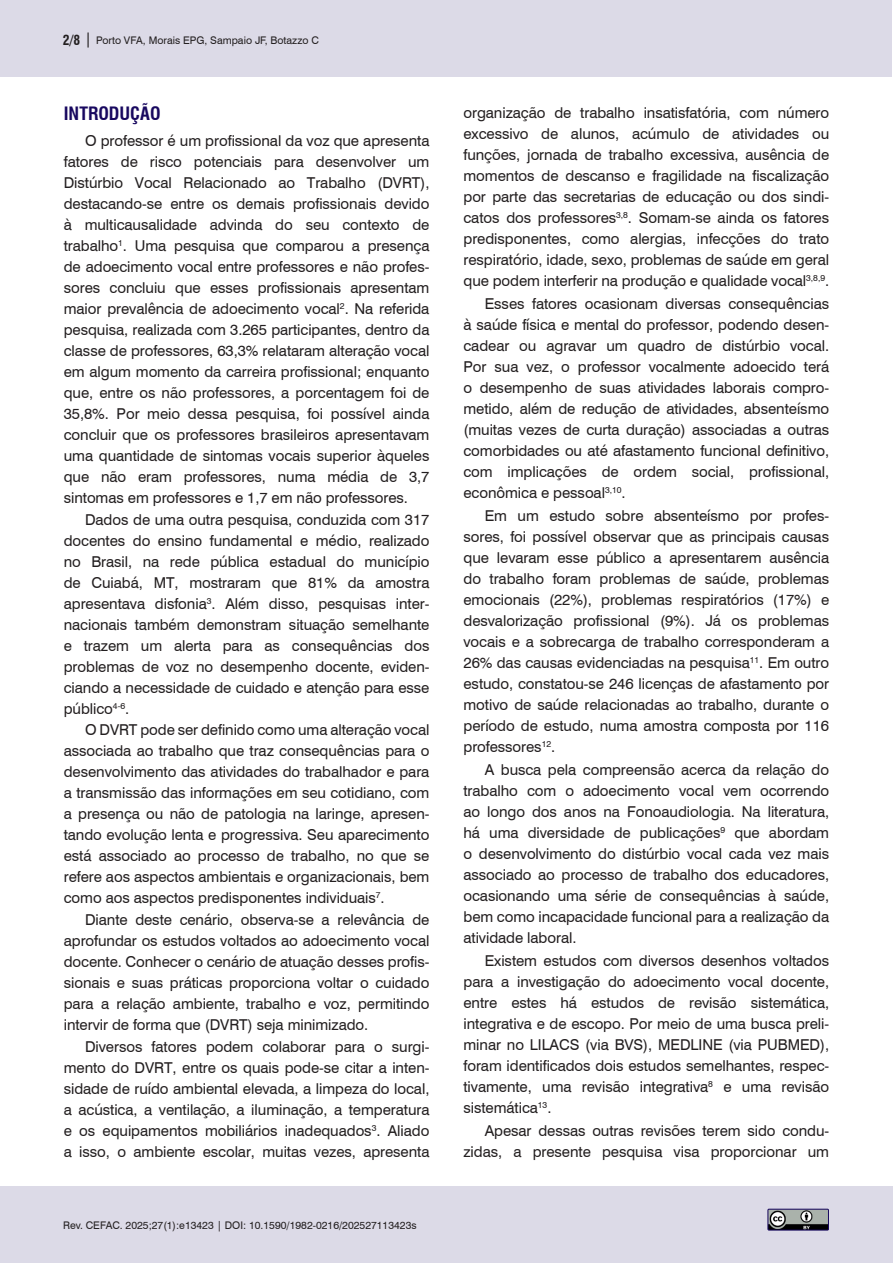
<style>
.page{position:relative;width:893px;height:1263px;background:#fff}
.page>*{position:absolute;margin:0;border:0;box-sizing:border-box;transform-origin:0 0}
.Nivel_1{font:700 condensed 18px "Swiss 721 BT";color:#18085f}
.Corpo_do_texto{font:15px/21px "Swiss 721 BT";letter-spacing:-.005em;color:#231f20;text-align:justify}
.t1{font:10.5px "Swiss 721 BT";color:#231f20}
.s1{font-weight:700;font-stretch:condensed;font-size:13.5px}
.s2{font-size:15px}
</style>
<div class="page">
<div style="left:0;top:1186px;width:892px;height:77px;background:#dcdae7"></div>
<div style="left:0;top:0;width:892px;height:77px;background:#dcdae7"></div>
<img style="left:769px;top:1211px;width:58px;height:17px">
<div style="left:767px;top:1209px;width:62px;height:21px;border:1px solid #18085f"></div>
<p class="t1" style="left:63px;top:33px;width:258px"><span class="s1">2/8</span> <span class="s2">|</span> Porto VFA, Morais EPG, Sampaio JF, Botazzo C</p>
<p class="Nivel_1" style="left:64px;top:103px;width:98px">INTRODUÇÃO</p>
<p class="Corpo_do_texto" style="left:64px;top:129px;width:367px;text-indent:21px">O professor é um profissional da voz que apresenta fatores de risco potenciais para desenvolver um Distúrbio Vocal Relacionado ao Trabalho (DVRT), destacando-se entre os demais profissionais devido à multicausalidade advinda do seu contexto de trabalho<sup>1</sup>. Uma pesquisa que comparou a presença de adoecimento vocal entre professores e não profes&shy;sores concluiu que esses profissionais apresentam maior prevalência de adoecimento vocal<sup>2</sup>. Na referida pesquisa, realizada com 3.265 participantes, dentro da classe de professores, 63,3% relataram alteração vocal em algum momento da carreira profissional; enquanto que, entre os não professores, a porcentagem foi de 35,8%. Por meio dessa pesquisa, foi possível ainda concluir que os professores brasileiros apresentavam uma quantidade de sintomas vocais superior àqueles que não eram professores, numa média de 3,7 sintomas em professores e 1,7 em não professores.</p>
<p class="Corpo_do_texto" style="left:64px;top:508px;width:367px;text-indent:21px">Dados de uma outra pesquisa, conduzida com 317 docentes do ensino fundamental e médio, realizado no Brasil, na rede pública estadual do município de Cuiabá, MT, mostraram que 81% da amostra apresentava disfonia<sup>3</sup>. Além disso, pesquisas inter&shy;nacionais também demonstram situação semelhante e trazem um alerta para as consequências dos problemas de voz no desempenho docente, eviden&shy;ciando a necessidade de cuidado e atenção para esse público<sup>4-6</sup>.</p>
<p class="Corpo_do_texto" style="left:64px;top:719px;width:367px;text-indent:21px">O DVRT pode ser definido como uma alteração vocal associada ao trabalho que traz consequências para o desenvolvimento das atividades do trabalhador e para a transmissão das informações em seu cotidiano, com a presença ou não de patologia na laringe, apresen&shy;tando evolução lenta e progressiva. Seu aparecimento está associado ao processo de trabalho, no que se refere aos aspectos ambientais e organizacionais, bem como aos aspectos predisponentes individuais<sup>7</sup>.</p>
<p class="Corpo_do_texto" style="left:64px;top:908px;width:367px;text-indent:21px">Diante deste cenário, observa-se a relevância de aprofundar os estudos voltados ao adoecimento vocal docente. Conhecer o cenário de atuação desses profis&shy;sionais e suas práticas proporciona voltar o cuidado para a relação ambiente, trabalho e voz, permitindo intervir de forma que (DVRT) seja minimizado.</p>
<p class="Corpo_do_texto" style="left:64px;top:1035px;width:367px;text-indent:21px">Diversos fatores podem colaborar para o surgi&shy;mento do DVRT, entre os quais pode-se citar a inten&shy;sidade de ruído ambiental elevada, a limpeza do local, a acústica, a ventilação, a iluminação, a temperatura e os equipamentos mobiliários inadequados<sup>3</sup>. Aliado a isso, o ambiente escolar, muitas vezes, apresenta</p>
<p class="t1" style="left:63px;top:1218px;width:355px">Rev. CEFAC. 2025;27(1):e13423 | DOI: 10.1590/1982-0216/202527113423s</p>
<p class="Corpo_do_texto" style="left:463px;top:101px;width:367px">organização de trabalho insatisfatória, com número excessivo de alunos, acúmulo de atividades ou funções, jornada de trabalho excessiva, ausência de momentos de descanso e fragilidade na fiscalização por parte das secretarias de educação ou dos sindi&shy;catos dos professores<sup>3,8</sup>. Somam-se ainda os fatores predisponentes, como alergias, infecções do trato respiratório, idade, sexo, problemas de saúde em geral que podem interferir na produção e qualidade vocal<sup>3,8,9</sup>.</p>
<p class="Corpo_do_texto" style="left:463px;top:292px;width:367px;text-indent:21px">Esses fatores ocasionam diversas consequências à saúde física e mental do professor, podendo desen&shy;cadear ou agravar um quadro de distúrbio vocal.<br>Por sua vez, o professor vocalmente adoecido terá o desempenho de suas atividades laborais compro&shy;metido, além de redução de atividades, absenteísmo (muitas vezes de curta duração) associadas a outras comorbidades ou até afastamento funcional definitivo, com implicações de ordem social, profissional, econômica e pessoal<sup>3,10</sup>.</p>
<p class="Corpo_do_texto" style="left:463px;top:504px;width:367px;text-indent:21px">Em um estudo sobre absenteísmo por profes&shy;sores, foi possível observar que as principais causas que levaram esse público a apresentarem ausência do trabalho foram problemas de saúde, problemas emocionais (22%), problemas respiratórios (17%) e desvalorização profissional (9%). Já os problemas vocais e a sobrecarga de trabalho corresponderam a 26% das causas evidenciadas na pesquisa<sup>11</sup>. Em outro estudo, constatou-se 246 licenças de afastamento por motivo de saúde relacionadas ao trabalho, durante o período de estudo, numa amostra composta por 116 professores<sup>12</sup>.</p>
<p class="Corpo_do_texto" style="left:463px;top:758px;width:367px;text-indent:21px">A busca pela compreensão acerca da relação do trabalho com o adoecimento vocal vem ocorrendo ao longo dos anos na Fonoaudiologia. Na literatura, há uma diversidade de publicações<sup>9</sup> que abordam o desenvolvimento do distúrbio vocal cada vez mais associado ao processo de trabalho dos educadores, ocasionando uma série de consequências à saúde, bem como incapacidade funcional para a realização da atividade laboral.</p>
<p class="Corpo_do_texto" style="left:463px;top:949px;width:367px;text-indent:21px">Existem estudos com diversos desenhos voltados para a investigação do adoecimento vocal docente, entre estes há estudos de revisão sistemática, integrativa e de escopo. Por meio de uma busca preli&shy;minar no LILACS (via BVS), MEDLINE (via PUBMED), foram identificados dois estudos semelhantes, respec&shy;tivamente, uma revisão integrativa<sup>8</sup> e uma revisão sistemática<sup>13</sup>.</p>
<p class="Corpo_do_texto" style="left:463px;top:1119px;width:367px;text-align:right">Apesar dessas outras revisões terem sido condu&shy;zidas, a presente pesquisa visa proporcionar um</p>
</div>
